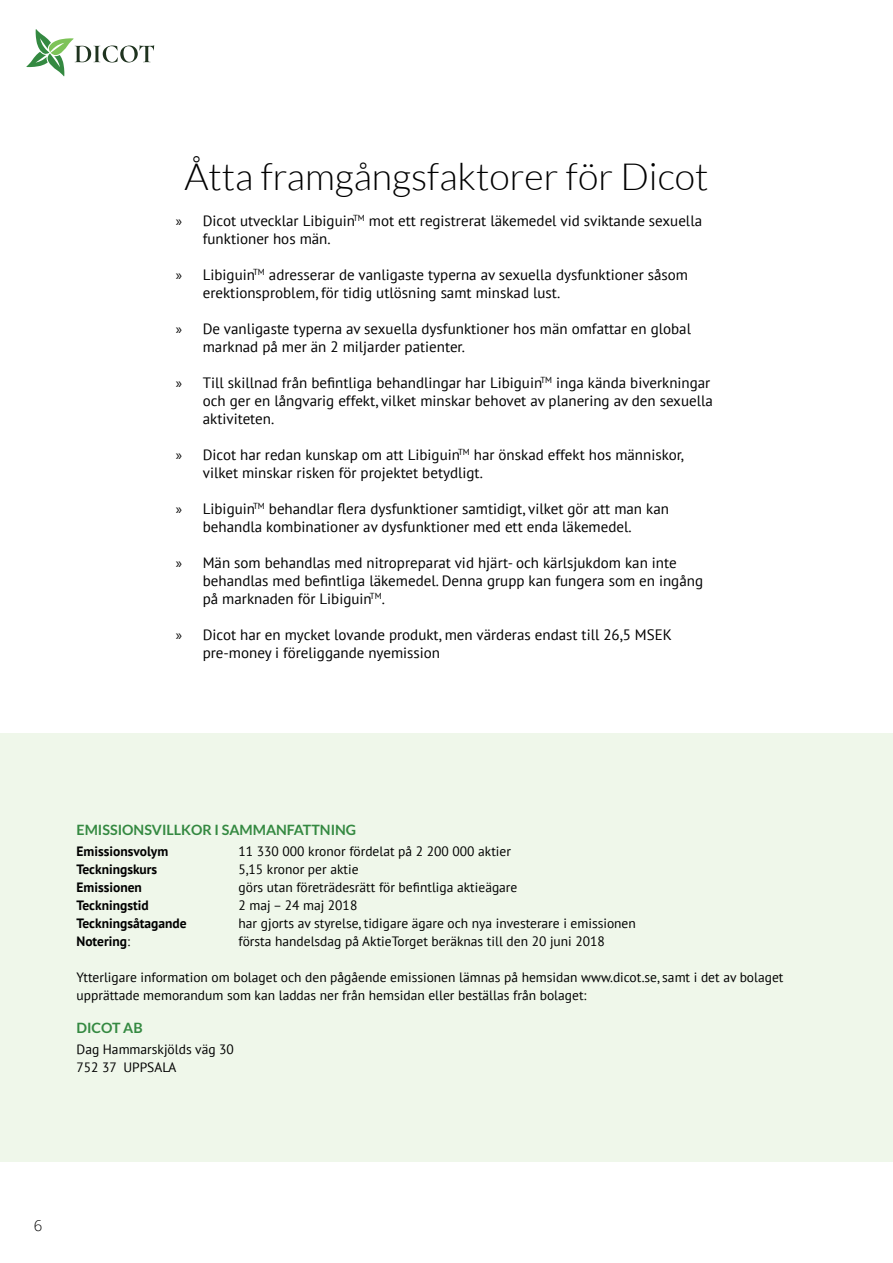
<style>
.page{position:relative;width:893px;height:1263px;background:#fff}
.page>*{position:absolute;margin:0;border:0;box-sizing:border-box;transform-origin:0 0}
.t1{font:300 37.5px "Lato";color:#000}
.t2{font:15px/18px "PT Sans";color:#000}
.t3{font:300 15px "Open Sans";color:#000}
.t4{font:700 14.25px "Lato";color:#348941}
.t5{font:13.5px/18px "PT Sans";color:#000}
.t6{font:700 13.5px "PT Sans";color:#000}
.s1{font-family:"Myriad Pro"}
.s2{font-weight:400}
</style>
<div class="page">
<svg style="left:26px;top:29px;width:128px;height:47px"></svg>
<div style="left:0;top:734px;width:893px;height:428px;background:#eff7ea"></div>
<h1 class="t1" style="left:184px;top:157px;width:526px">Åtta framgångsfaktorer för Dicot</h1>
<p class="t2" style="left:203px;top:211px;width:501px;text-indent:-27px"><span class="s1">»</span> Dicot utvecklar Libiguin<sup>TM</sup> mot ett registrerat läkemedel vid sviktande sexuella funktioner hos män.</p>
<p class="t2" style="left:203px;top:265px;width:487px;text-indent:-27px"><span class="s1">»</span> Libiguin<sup>TM</sup> adresserar de vanligaste typerna av sexuella dysfunktioner såsom erektionsproblem, för tidig utlösning samt minskad lust.</p>
<p class="t2" style="left:203px;top:319px;width:490px;text-indent:-27px"><span class="s1">»</span> De vanligaste typerna av sexuella dysfunktioner hos män omfattar en global marknad på mer än 2 miljarder patienter.</p>
<p class="t2" style="left:203px;top:373px;width:512px;text-indent:-27px"><span class="s1">»</span> Till skillnad från befintliga behandlingar har Libiguin<sup>TM</sup> inga kända biverkningar och ger en långvarig effekt, vilket minskar behovet av planering av den sexuella aktiviteten.</p>
<p class="t2" style="left:203px;top:445px;width:483px;text-indent:-27px"><span class="s1">»</span> Dicot har redan kunskap om att Libiguin<sup>TM</sup> har önskad effekt hos människor, vilket minskar risken för projektet betydligt.</p>
<p class="t2" style="left:203px;top:499px;width:468px;text-indent:-27px"><span class="s1">»</span> Libiguin<sup>TM</sup> behandlar flera dysfunktioner samtidigt, vilket gör att man kan behandla kombinationer av dysfunktioner med ett enda läkemedel.</p>
<p class="t2" style="left:203px;top:553px;width:502px;text-indent:-27px"><span class="s1">»</span> Män som behandlas med nitropreparat vid hjärt- och kärlsjukdom kan inte behandlas med befintliga läkemedel. Denna grupp kan fungera som en ingång på marknaden för Libiguin<sup>TM</sup>.</p>
<p class="t2" style="left:203px;top:625px;width:471px;text-indent:-27px"><span class="s1">»</span> Dicot har en mycket lovande produkt, men värderas endast till 26,5 MSEK pre-money i föreliggande nyemission</p>
<p class="t4" style="left:77px;top:822px;width:281px">EMISSIONSVILLKOR I SAMMANFATTNING</p>
<p class="t6" style="left:77px;top:842px;width:93px">Emissionsvolym</p>
<p class="t5" style="left:239px;top:842px;width:274px">11 330 000 kronor fördelat på 2 200 000 aktier</p>
<p class="t6" style="left:77px;top:860px;width:82px">Teckningskurs</p>
<p class="t5" style="left:239px;top:860px;width:121px">5,15 kronor per aktie</p>
<p class="t6" style="left:77px;top:878px;width:67px">Emissionen</p>
<p class="t5" style="left:239px;top:878px;width:280px">görs utan företrädesrätt för befintliga aktieägare</p>
<p class="t6" style="left:77px;top:896px;width:74px">Teckningstid</p>
<p class="t5" style="left:239px;top:896px;width:120px">2 maj – 24 maj 2018</p>
<p class="t6" style="left:77px;top:914px;width:112px">Teckningsåtagande</p>
<p class="t5" style="left:239px;top:914px;width:399px">har gjorts av styrelse, tidigare ägare och nya investerare i emissionen</p>
<p class="t6" style="left:77px;top:932px;width:55px">Notering<span class="s2">:</span></p>
<p class="t5" style="left:239px;top:932px;width:368px">första handelsdag på AktieTorget beräknas till den 20 juni 2018</p>
<p class="t5" style="left:77px;top:968px;width:708px">Ytterligare information om bolaget och den pågående emissionen lämnas på hemsidan www.dicot.se, samt i det av bolaget upprättade memorandum som kan laddas ner från hemsidan eller beställas från bolaget:</p>
<p class="t4" style="left:77px;top:1020px;width:68px">DICOT AB</p>
<p class="t5" style="left:77px;top:1040px;width:159px">Dag Hammarskjölds väg 30<br>752 37 UPPSALA</p>
<p class="t3" style="left:34px;top:1215px;width:10px">6</p>
</div>
